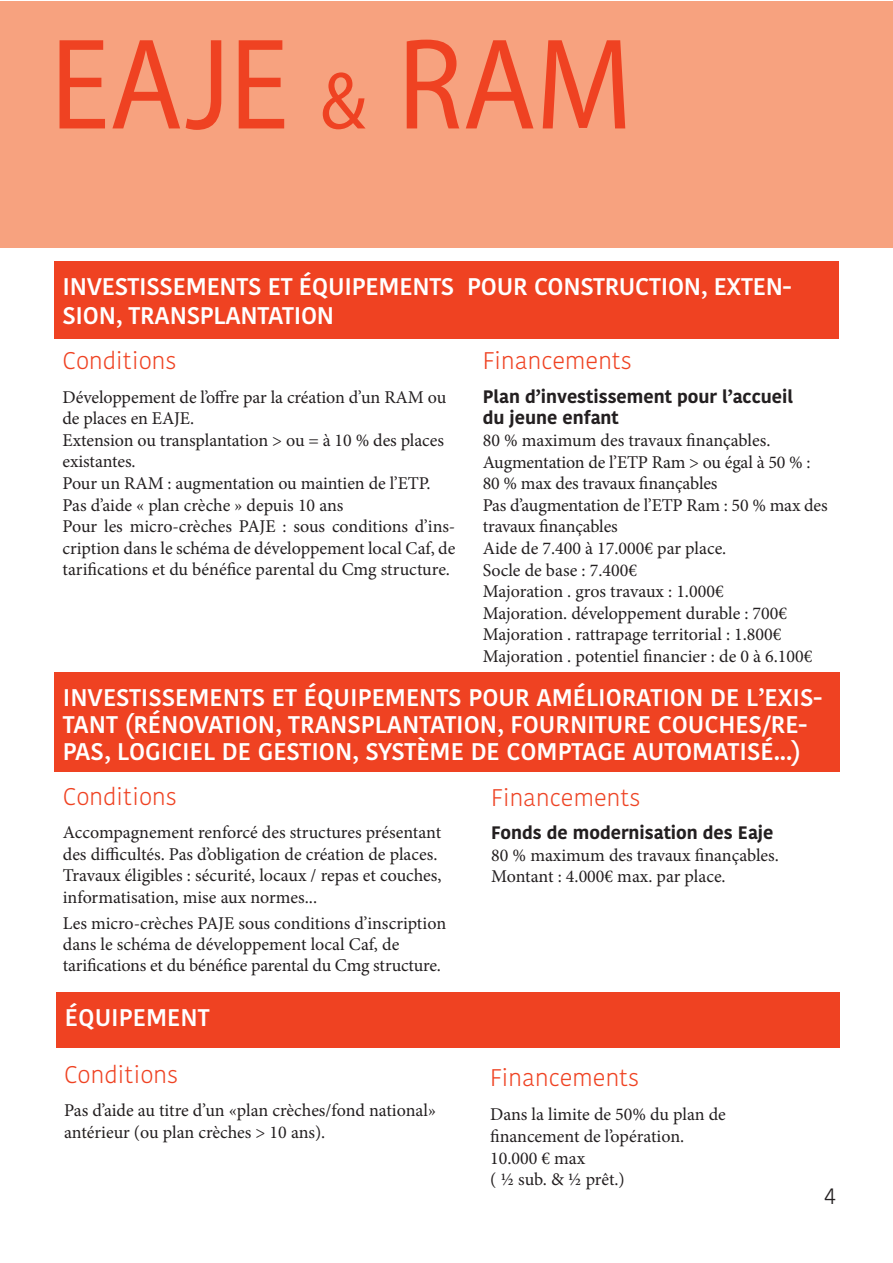
<style>
.page{position:relative;width:893px;height:1263px;background:#fff}
.page>*{position:absolute;margin:0;border:0;box-sizing:border-box;transform-origin:0 0}
.t1{font:130.8px "Myriad Pro";color:#ef4222;scale:.92 1}
.t2{font:500 24px/27px "Kohinoor Devanagari";color:#fff}
.t3{font:300 24px "Kohinoor Devanagari";color:#ef4222}
.t4{font:300 24px "Kohinoor Devanagari";color:#ee4425}
.t5{font:300 24px "Kohinoor Devanagari";color:#231f20}
.t6{font:18px/21.6px "Minion Pro";letter-spacing:-.005em;color:#231f20}
.t7{font:700 18px/21.6px "Kohinoor Devanagari";color:#231f20}
.s1{font-size:81.75px}
</style>
<div class="page">
<div style="left:1px;top:1px;width:892px;height:247px;background:#f7a27f"></div>
<div style="left:54px;top:672px;width:786px;height:100px;background:#ef4222"></div>
<div style="left:54px;top:261px;width:785px;height:78px;background:#ef4222"></div>
<div style="left:56px;top:993px;width:784px;height:55px;background:#ef4222"></div>
<h1 class="t1" style="left:50px;top:4px;width:634px">EAJE <span class="s1">&amp;</span> RAM</h1>
<h2 class="t2" style="left:63px;top:273px;width:730px;line-height:28.8px">INVESTISSEMENTS ET ÉQUIPEMENTS POUR CONSTRUCTION, EXTEN-<br>SION, TRANSPLANTATION</h2>
<h2 class="t3" style="left:63px;top:347px;width:116px">Conditions</h2>
<p class="t6" style="left:63px;top:386px;width:394px">Développement de l’offre par la création d’un RAM ou de places en EAJE.<br>Extension ou transplantation &gt; ou = à 10 % des places existantes.<br>Pour un RAM : augmentation ou maintien de l’ETP.<br>Pas d’aide « plan crèche » depuis 10 ans<br>Pour les micro-crèches PAJE : sous conditions d’ins&shy;cription dans le schéma de développement local Caf, de tarifications et du bénéfice parental du Cmg structure.</p>
<h2 class="t3" style="left:483px;top:347px;width:151px">Financements</h2>
<p class="t7" style="left:483px;top:386px;width:312px">Plan d’investissement pour l’accueil du jeune enfant</p>
<p class="t6" style="left:483px;top:430px;width:346px">80 % maximum des travaux finançables.<br>Augmentation de l’ETP Ram &gt; ou égal à 50 % :<br>80 % max des travaux finançables<br>Pas d’augmentation de l’ETP Ram : 50 % max des travaux finançables<br>Aide de 7.400 à 17.000€ par place.<br>Socle de base : 7.400€<br>Majoration . gros travaux : 1.000€<br>Majoration. développement durable : 700€ Majoration . rattrapage territorial : 1.800€ Majoration . potentiel financier : de 0 à 6.100€</p>
<h2 class="t2" style="left:63px;top:684px;width:761px">INVESTISSEMENTS ET ÉQUIPEMENTS POUR AMÉLIORATION DE L’EXIS-<br>TANT (RÉNOVATION, TRANSPLANTATION, FOURNITURE COUCHES/RE-<br>PAS, LOGICIEL DE GESTION, SYSTÈME DE COMPTAGE AUTOMATISÉ...)</h2>
<h2 class="t3" style="left:63px;top:782px;width:116px">Conditions</h2>
<p class="t6" style="left:63px;top:822px;width:380px">Accompagnement renforcé des structures présentant des difficultés. Pas d’obligation de création de places.<br>Travaux éligibles : sécurité, locaux / repas et couches, informatisation, mise aux normes...</p>
<p class="t6" style="left:63px;top:912px;width:385px;line-height:21.1px">Les micro-crèches PAJE sous conditions d’inscription dans le schéma de développement local Caf, de tarifications et du bénéfice parental du Cmg structure.</p>
<h2 class="t4" style="left:491px;top:783px;width:151px">Financements</h2>
<p class="t7" style="left:491px;top:822px;width:284px">Fonds de modernisation des Eaje</p>
<p class="t6" style="left:491px;top:844px;width:289px">80 % maximum des travaux finançables.<br>Montant : 4.000€ max. par place.</p>
<h2 class="t2" style="left:65px;top:1005px;width:146px">ÉQUIPEMENT</h2>
<h2 class="t3" style="left:64px;top:1060px;width:116px">Conditions</h2>
<p class="t6" style="left:64px;top:1100px;width:373px">Pas d’aide au titre d’un «plan crèches/fond national» antérieur (ou plan crèches &gt; 10 ans).</p>
<h2 class="t3" style="left:490px;top:1064px;width:151px">Financements</h2>
<p class="t6" style="left:490px;top:1104px;width:237px">Dans la limite de 50% du plan de financement de l’opération.<br>10.000 € max<br>( ½ sub. &amp; ½ prêt.)</p>
<h2 class="t5" style="left:824px;top:1182px;width:13px">4</h2>
</div>
